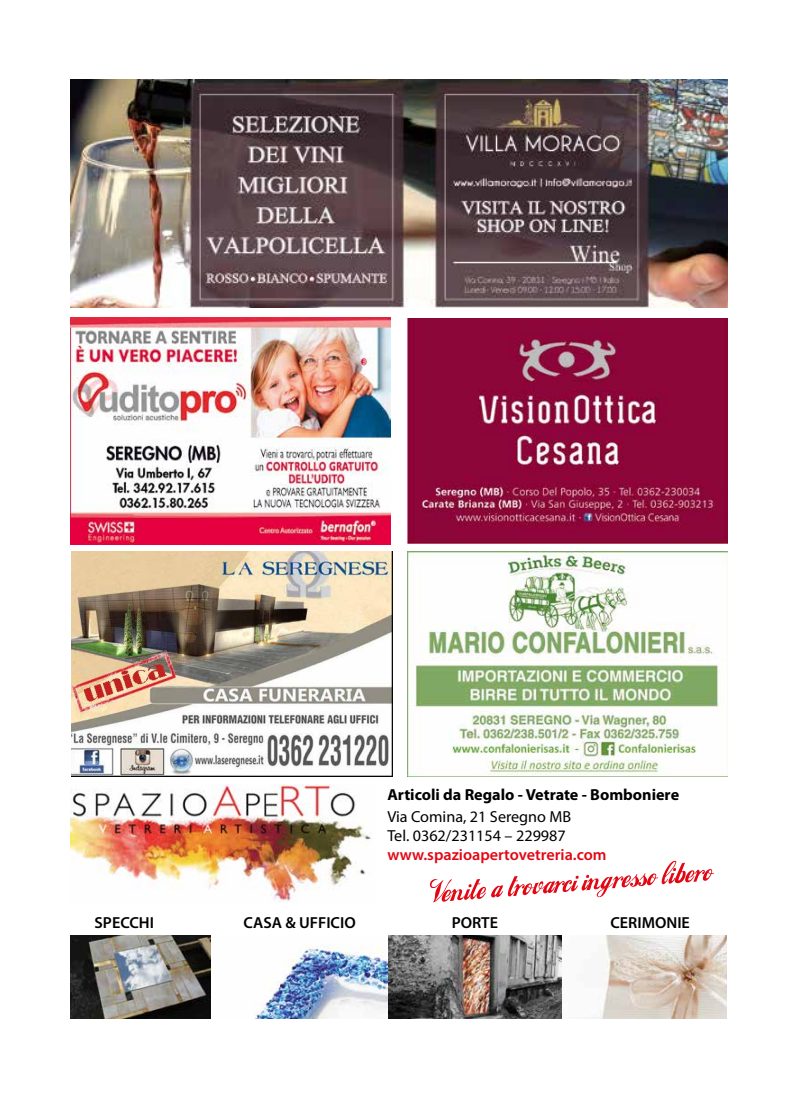
<style>
.page{position:relative;width:798px;height:1099px;background:#fff}
.page>*{position:absolute;margin:0;border:0;box-sizing:border-box;transform-origin:0 0}
.t1{font:16px/19.1px "Myriad Pro";color:#000}
.t2{font:700 16px "Myriad Pro";color:#000}
.t3{font:600 16px "Myriad Pro";color:#000}
.t4{font:600 16px "Myriad Pro";color:#e30613}
</style>
<div class="page">
<img style="left:71px;top:551px;width:321px;height:225px">
<img style="left:407px;top:551px;width:320px;height:226px">
<img style="left:407px;top:318px;width:320px;height:225px">
<img style="left:70px;top:317px;width:321px;height:227px">
<img style="left:70px;top:784px;width:302px;height:118px">
<img style="left:70px;top:935px;width:656px;height:83px">
<svg style="left:430px;top:860px;width:283px;height:42px"></svg>
<img style="left:70px;top:80px;width:656px;height:227px">
<p class="t2" style="left:387px;top:786px;width:293px">Articoli da Regalo - Vetrate - Bomboniere</p>
<p class="t1" style="left:387px;top:806px;width:185px">Via Comina, 21 Seregno MB<br>Tel. 0362/231154 – 229987</p>
<p class="t4" style="left:387px;top:844px;width:221px">www.spazioapertovetreria.com</p>
<p class="t3" style="left:95px;top:912px;width:61px">SPECCHI</p>
<p class="t3" style="left:243px;top:912px;width:114px">CASA &amp; UFFICIO</p>
<p class="t3" style="left:451px;top:912px;width:48px">PORTE</p>
<p class="t3" style="left:610px;top:912px;width:81px">CERIMONIE</p>
</div>
